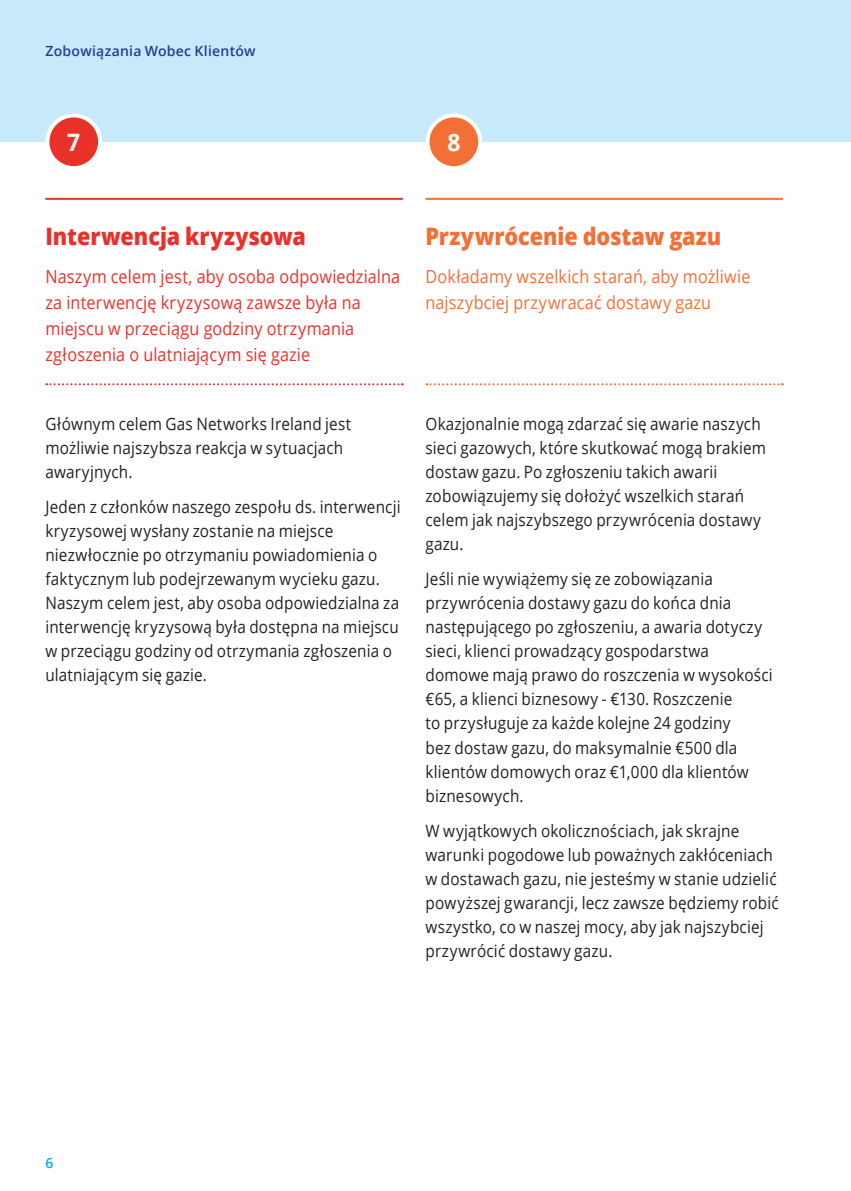
<style>
.page{position:relative;width:851px;height:1191px;background:#fff}
.page>*{position:absolute;margin:0;border:0;box-sizing:border-box;transform-origin:0 0}
.t1{font:800 24px "Open Sans";color:#f26f36;scale:.9 1}
.t2{font:800 24px "Open Sans";color:#e83129;scale:.9 1}
.t3{font:700 24px "Open Sans";color:#fff;scale:.95 1}
.t4{font:18px/26px "Open Sans";letter-spacing:.01em;color:#e83129;scale:.9 1}
.t5{font:18px/26px "Open Sans";letter-spacing:.01em;color:#f26f36;scale:.9 1}
.t6{font:17px/24px "Open Sans";letter-spacing:.01em;color:#231f20;scale:.9 1}
.t7{font:600 14px "Open Sans";letter-spacing:.02em;color:#243c97}
.t8{font:600 14px "Open Sans";color:#00aeef}
</style>
<div class="page">
<div style="left:0;top:0;width:850px;height:142px;background:#c6eafa"></div>
<svg style="left:426px;top:383px;width:356px;height:2px"></svg>
<hr style="left:425px;top:198px;width:357px;height:2px;background:#f26f36">
<svg style="left:46px;top:383px;width:357px;height:2px"></svg>
<hr style="left:45px;top:198px;width:358px;height:2px;background:#e83129">
<div style="left:47px;top:115px;width:53px;height:53px;background:#e83129;border-radius:50%"></div>
<div style="left:45px;top:113px;width:57px;height:57px;border:4px solid #fff;border-radius:50%"></div>
<div style="left:427px;top:115px;width:53px;height:53px;background:#f26f36;border-radius:50%"></div>
<div style="left:425px;top:113px;width:57px;height:57px;border:4px solid #fff;border-radius:50%"></div>
<p class="t7" style="left:45px;top:41px;width:212px">Zobowiązania Wobec Klientów</p>
<p class="t3" style="left:67px;top:125px;width:15px">7</p>
<p class="t3" style="left:447px;top:125px;width:15px">8</p>
<h4 class="t2" style="left:45px;top:218px;width:291px">Interwencja kryzysowa</h4>
<p class="t4" style="left:45px;top:262px;width:395px">Naszym celem jest, aby osoba odpowiedzialna za interwencję kryzysową zawsze była na miejscu w przeciągu godziny otrzymania zgłoszenia o ulatniającym się gazie</p>
<p class="t6" style="left:45px;top:411px;width:341px">Głównym celem Gas Networks Ireland jest możliwie najszybsza reakcja w sytuacjach awaryjnych.</p>
<p class="t6" style="left:45px;top:495px;width:396px">Jeden z członków naszego zespołu ds. interwencji kryzysowej wysłany zostanie na miejsce niezwłocznie po otrzymaniu powiadomienia o faktycznym lub podejrzewanym wycieku gazu.<br>Naszym celem jest, aby osoba odpowiedzialna za interwencję kryzysową była dostępna na miejscu w przeciągu godziny od otrzymania zgłoszenia o ulatniającym się gazie.</p>
<h4 class="t1" style="left:425px;top:218px;width:330px">Przywrócenie dostaw gazu</h4>
<p class="t5" style="left:425px;top:262px;width:362px">Dokładamy wszelkich starań, aby możliwie najszybciej przywracać dostawy gazu</p>
<p class="t6" style="left:425px;top:411px;width:380px">Okazjonalnie mogą zdarzać się awarie naszych sieci gazowych, które skutkować mogą brakiem dostaw gazu. Po zgłoszeniu takich awarii zobowiązujemy się dołożyć wszelkich starań celem jak najszybszego przywrócenia dostawy gazu.</p>
<p class="t6" style="left:425px;top:567px;width:387px">Jeśli nie wywiążemy się ze zobowiązania przywrócenia dostawy gazu do końca dnia następującego po zgłoszeniu, a awaria dotyczy sieci, klienci prowadzący gospodarstwa domowe mają prawo do roszczenia w wysokości €65, a klienci biznesowy - €130. Roszczenie<br>to przysługuje za każde kolejne 24 godziny<br>bez dostaw gazu, do maksymalnie €500 dla klientów domowych oraz €1,000 dla klientów biznesowych.</p>
<p class="t6" style="left:425px;top:818px;width:394px">W wyjątkowych okolicznościach, jak skrajne warunki pogodowe lub poważnych zakłóceniach w dostawach gazu, nie jesteśmy w stanie udzielić powyższej gwarancji, lecz zawsze będziemy robić wszystko, co w naszej mocy, aby jak najszybciej przywrócić dostawy gazu.</p>
<p class="t8" style="left:45px;top:1153px;width:9px">6</p>
</div>
